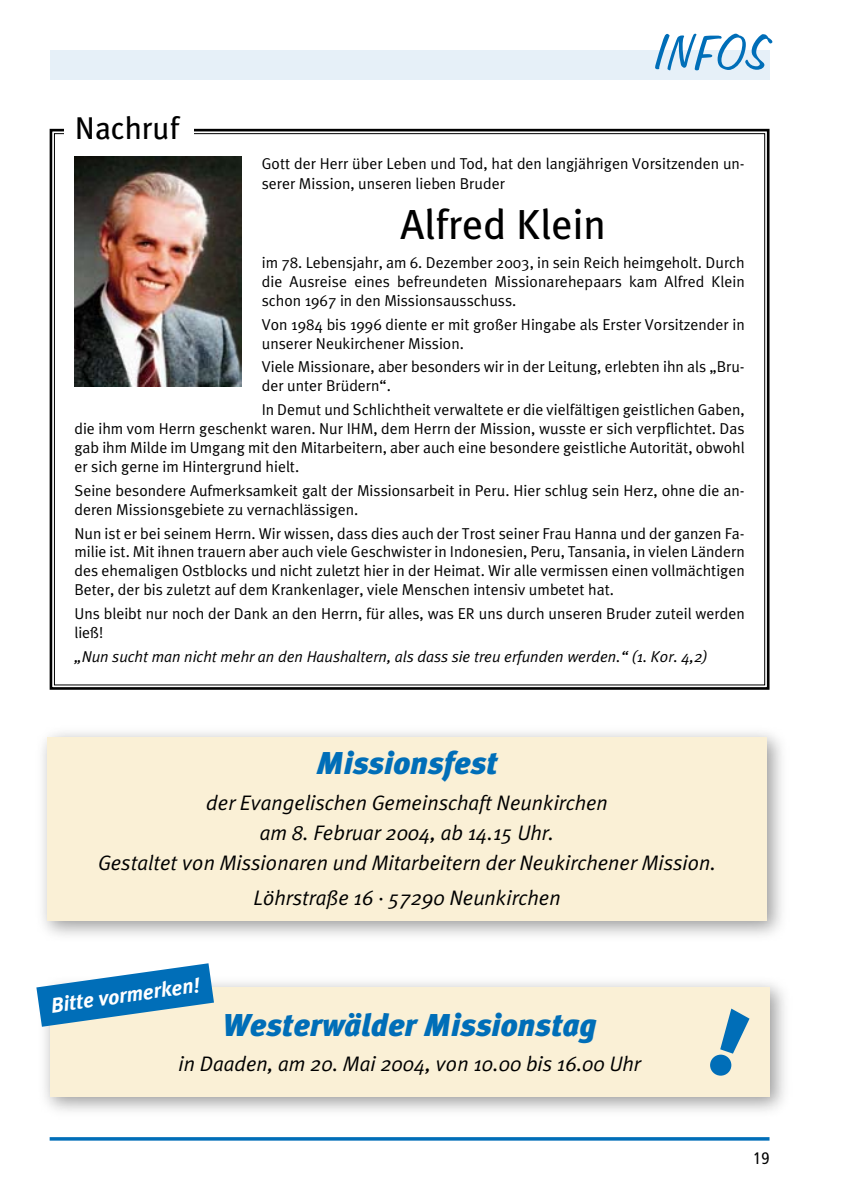
<style>
.page{position:relative;width:844px;height:1191px;background:#fff}
.page>*{position:absolute;margin:0;border:0;box-sizing:border-box;transform-origin:0 0}
.t1{font:56px "Freehand 575 BT Regular B";color:#006eb8}
.t2{font:42px "Meta Pl";color:#000}
.t3{font:italic 900 31.5px "Meta Pl";color:#006eb8}
.t4{font:31.5px "Meta Pl";color:#000}
.t5{font:italic 21px/30.1px "Meta Pl";color:#000;text-align:center}
.t6{font:italic 700 21px "Meta Pl";color:#fff}
.t7{font:condensed 16.62px "Frutiger Cd";color:#000}
.t8{font:15.75px/18.9px "Meta Pl";color:#000}
.t9{font:italic 15.75px "Meta Pl";color:#000}
</style>
<div class="page">
<div style="left:50px;top:50px;width:719px;height:29px;background:#e6f0f8"></div>
<hr style="left:50px;top:1137px;width:719px;height:3px;background:#006eb8">
<svg style="left:49px;top:128px;width:721px;height:562px"></svg>
<div style="left:65px;top:114px;width:129px;height:35px;background:#fff"></div>
<div style="left:38px;top:975px;width:753px;height:144px;background:#000;opacity:.4"></div>
<div style="left:50px;top:987px;width:719px;height:109px;background:#faf0d6"></div>
<svg style="left:36px;top:963px;width:178px;height:63px"></svg>
<div style="left:35px;top:725px;width:754px;height:217px;background:#000;opacity:.4"></div>
<div style="left:47px;top:737px;width:719px;height:183px;background:#faf0d6"></div>
<img style="left:74px;top:156px;width:168px;height:231px">
<svg style="left:710px;top:1008px;width:39px;height:67px"></svg>
<h3 class="t4" style="left:75px;top:110px;width:106px">Nachruf</h3>
<h1 class="t1" style="left:654px;top:24px;width:116px">INFOS</h1>
<p class="t8" style="left:262px;top:153px;width:484px;line-height:20.1px">Gott der Herr über Leben und Tod, hat den langjährigen Vorsitzenden un&shy;serer Mission, unseren lieben Bruder</p>
<h2 class="t2" style="left:400px;top:201px;width:207px">Alfred Klein</h2>
<p class="t8" style="left:262px;top:253px;width:484px;text-align:justify">im 78. Lebensjahr, am 6. Dezember 2003, in sein Reich heimgeholt. Durch die Ausreise eines befreundeten Missionarehepaars kam Alfred Klein schon 1967 in den Missionsausschuss.</p>
<p class="t8" style="left:262px;top:315px;width:484px">Von 1984 bis 1996 diente er mit großer Hingabe als Erster Vorsitzender in unserer Neukirchener Mission.</p>
<p class="t8" style="left:262px;top:357px;width:484px">Viele Missionare, aber besonders wir in der Leitung, erlebten ihn als „Bru&shy;der unter Brüdern“.</p>
<p class="t8" style="left:74px;top:400px;width:671px;text-align:justify;text-indent:187px">In Demut und Schlichtheit verwaltete er die vielfältigen geistlichen Gaben, die ihm vom Herrn geschenkt waren. Nur IHM, dem Herrn der Mission, wusste er sich verpflichtet. Das gab ihm Milde im Umgang mit den Mitarbeitern, aber auch eine besondere geistliche Autorität, obwohl er sich gerne im Hintergrund hielt.</p>
<p class="t8" style="left:74px;top:481px;width:671px">Seine besondere Aufmerksamkeit galt der Missionsarbeit in Peru. Hier schlug sein Herz, ohne die an&shy;deren Missionsgebiete zu vernachlässigen.</p>
<p class="t8" style="left:74px;top:523px;width:671px;text-align:justify">Nun ist er bei seinem Herrn. Wir wissen, dass dies auch der Trost seiner Frau Hanna und der ganzen Fa&shy;milie ist. Mit ihnen trauern aber auch viele Geschwister in Indonesien, Peru, Tansania, in vielen Ländern des ehemaligen Ostblocks und nicht zuletzt hier in der Heimat. Wir alle vermissen einen vollmächtigen Beter, der bis zuletzt auf dem Krankenlager, viele Menschen intensiv umbetet hat.</p>
<p class="t8" style="left:74px;top:604px;width:671px">Uns bleibt nur noch der Dank an den Herrn, für alles, was ER uns durch unseren Bruder zuteil werden ließ!</p>
<p class="t9" style="left:74px;top:647px;width:634px">„Nun sucht man nicht mehr an den Haushaltern, als dass sie treu erfunden werden.“ (1. Kor. 4,2)</p>
<h3 class="t3" style="left:316px;top:745px;width:183px">Missionsfest</h3>
<h3 class="t5" style="left:98px;top:787px;width:619px">der Evangelischen Gemeinschaft Neunkirchen<br>am 8. Februar 2004, ab 14.15 Uhr.<br>Gestaltet von Missionaren und Mitarbeitern der Neukirchener Mission.</h3>
<h3 class="t5" style="left:253px;top:882px;width:309px">Löhrstraße 16 · 57290 Neunkirchen</h3>
<h3 class="t6" style="left:49px;top:993px;width:152px;rotate:-8deg">Bitte vormerken!</h3>
<h3 class="t3" style="left:222px;top:1006px;width:375px">Westerwälder Missionstag</h3>
<h3 class="t5" style="left:178px;top:1048px;width:463px">in Daaden, am 20. Mai 2004, von 10.00 bis 16.00 Uhr</h3>
<p class="t7" style="left:753px;top:1149px;width:17px">19</p>
</div>
